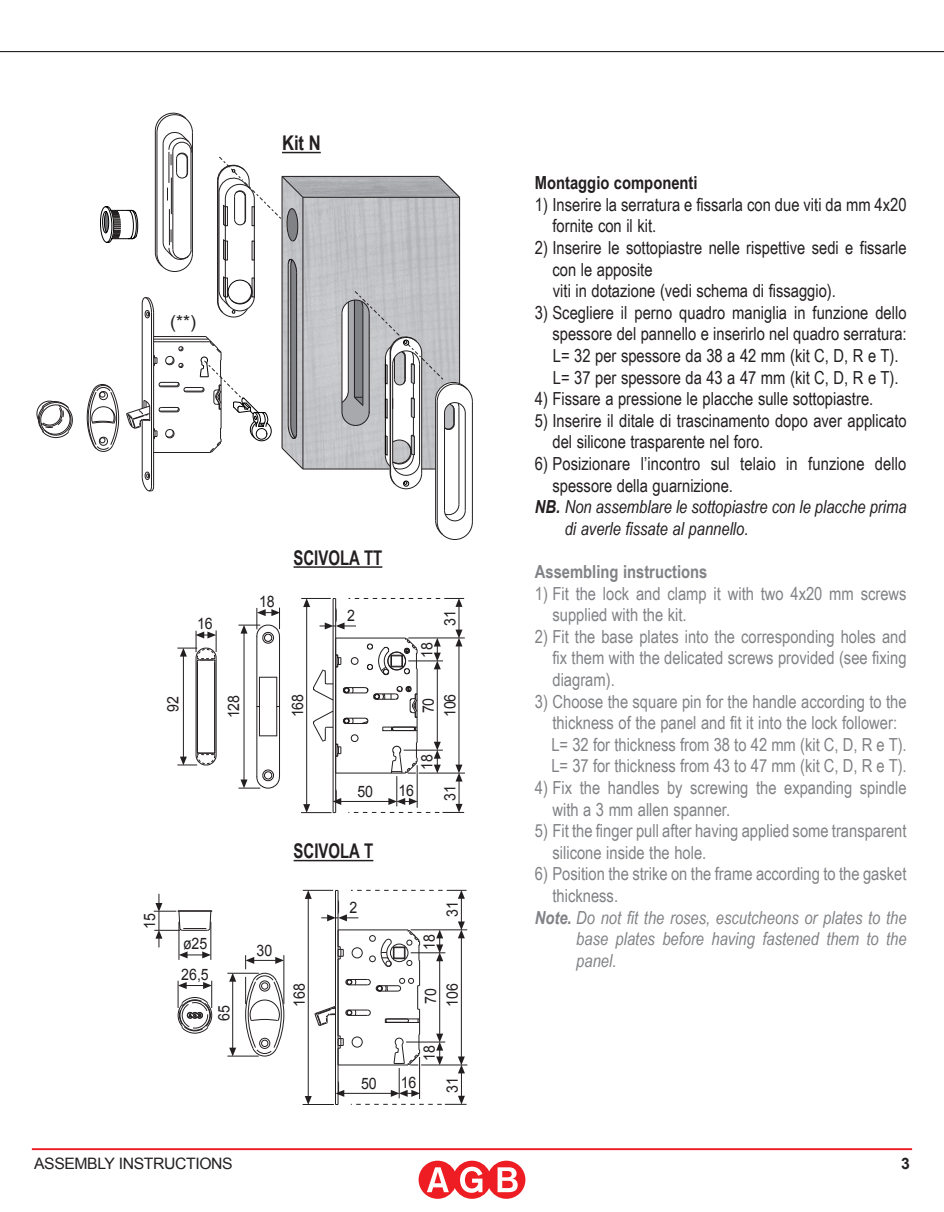
<style>
.page{position:relative;width:944px;height:1212px;background:#fff}
.page>*{position:absolute;margin:0;border:0;box-sizing:border-box;transform-origin:0 0}
.t1{font:700 20.25px "Arial Narrow";color:#231f20;scale:.9 1}
.t2{font:700 20.25px "Arial Narrow";color:#231f20}
.t3{font:18px/21.6px "Arial Narrow";color:#231f20}
.t4{font:18px/21.6px "Arial Narrow";color:#808285}
.t5{font:italic 18px "Arial Narrow";color:#808285}
.t6{font:italic 18px "Arial Narrow";color:#231f20}
.t7{font:700 18px "Arial Narrow";color:#808285}
.t8{font:700 18px "Arial Narrow";color:#231f20}
.t9{font:18px "Arial";color:#231f20}
.t10{font:15.75px "Arial";color:#231f20;scale:.9 1}
.t11{font:15.75px "Arial";letter-spacing:-.025em;color:#231f20}
.t12{font:700 15.75px "Arial";color:#231f20}
.s1{font-weight:700}
</style>
<div class="page">
<svg style="left:419px;top:1161px;width:106px;height:38px"></svg>
<hr style="left:32px;top:1148px;width:880px;height:2px;background:#ee1d23">
<hr style="left:0;top:51px;width:944px;height:1px;background:#231f20">
<hr style="left:294px;top:860px;width:79px;height:1px;background:#231f20">
<hr style="left:303px;top:1104px;width:31px;height:1px;background:#231f20">
<hr style="left:303px;top:890px;width:30px;height:1px;background:#231f20">
<hr style="left:227px;top:1056px;width:32px;height:1px;background:#231f20">
<hr style="left:227px;top:973px;width:32px;height:1px;background:#231f20">
<svg style="left:245px;top:955px;width:40px;height:102px"></svg>
<hr style="left:283px;top:955px;width:1px;height:49px;background:#231f20">
<svg style="left:229px;top:1048px;width:7px;height:8px"></svg>
<svg style="left:229px;top:973px;width:7px;height:9px"></svg>
<hr style="left:232px;top:981px;width:1px;height:67px;background:#231f20">
<hr style="left:179px;top:922px;width:1px;height:38px;background:#231f20">
<hr style="left:210px;top:922px;width:1px;height:38px;background:#231f20">
<svg style="left:177px;top:981px;width:36px;height:53px"></svg>
<svg style="left:154px;top:894px;width:58px;height:64px"></svg>
<svg style="left:305px;top:890px;width:162px;height:215px"></svg>
<hr style="left:294px;top:566px;width:88px;height:2px;background:#231f20">
<hr style="left:408px;top:637px;width:57px;height:1px;background:#231f20">
<hr style="left:301px;top:812px;width:31px;height:1px;background:#231f20">
<hr style="left:301px;top:598px;width:30px;height:1px;background:#231f20">
<hr style="left:419px;top:773px;width:46px;height:1px;background:#231f20">
<svg style="left:303px;top:598px;width:161px;height:215px"></svg>
<svg style="left:177px;top:630px;width:40px;height:136px"></svg>
<svg style="left:238px;top:608px;width:42px;height:181px"></svg>
<svg style="left:36px;top:400px;width:37px;height:39px"></svg>
<svg style="left:86px;top:113px;width:387px;height:427px"></svg>
<p class="t9" style="left:170px;top:310px;width:27px">(**)</p>
<p class="t2" style="left:282px;top:128px;width:40px">Kit N</p>
<p class="t10" style="left:197px;top:613px;width:19px">16</p>
<p class="t10" style="left:163px;top:712px;width:19px;rotate:-90deg">92</p>
<p class="t10" style="left:223px;top:718px;width:28px;rotate:-90deg">128</p>
<p class="t10" style="left:139px;top:929px;width:19px;rotate:-90deg">15</p>
<p class="t10" style="left:183px;top:933px;width:29px">ø25</p>
<p class="t10" style="left:181px;top:964px;width:32px">26,5</p>
<p class="t10" style="left:214px;top:1021px;width:19px;rotate:-90deg">65</p>
<p class="t10" style="left:259px;top:591px;width:19px">18</p>
<p class="t10" style="left:257px;top:940px;width:19px">30</p>
<p class="t1" style="left:294px;top:542px;width:100px">SCIVOLA TT</p>
<p class="t10" style="left:347px;top:605px;width:10px">2</p>
<p class="t10" style="left:417px;top:658px;width:19px;rotate:-90deg">18</p>
<p class="t10" style="left:439px;top:626px;width:19px;rotate:-90deg">31</p>
<p class="t10" style="left:287px;top:717px;width:28px;rotate:-90deg">168</p>
<p class="t10" style="left:440px;top:717px;width:28px;rotate:-90deg">106</p>
<p class="t10" style="left:418px;top:713px;width:19px;rotate:-90deg">70</p>
<p class="t10" style="left:417px;top:770px;width:19px;rotate:-90deg">18</p>
<p class="t10" style="left:357px;top:781px;width:19px">50</p>
<p class="t10" style="left:398px;top:780px;width:19px">16</p>
<p class="t10" style="left:440px;top:801px;width:19px;rotate:-90deg">31</p>
<p class="t1" style="left:294px;top:836px;width:90px">SCIVOLA T</p>
<p class="t10" style="left:349px;top:897px;width:10px">2</p>
<p class="t10" style="left:419px;top:949px;width:19px;rotate:-90deg">18</p>
<p class="t10" style="left:442px;top:917px;width:19px;rotate:-90deg">31</p>
<p class="t10" style="left:289px;top:1007px;width:28px;rotate:-90deg">168</p>
<p class="t10" style="left:442px;top:1007px;width:28px;rotate:-90deg">106</p>
<p class="t10" style="left:420px;top:1004px;width:19px;rotate:-90deg">70</p>
<p class="t10" style="left:419px;top:1061px;width:19px;rotate:-90deg">18</p>
<p class="t10" style="left:361px;top:1072px;width:19px">50</p>
<p class="t10" style="left:401px;top:1072px;width:19px">16</p>
<p class="t10" style="left:442px;top:1093px;width:19px;rotate:-90deg">31</p>
<p class="t8" style="left:535px;top:169px;width:164px">Montaggio componenti</p>
<p class="t3" style="left:552px;top:193px;width:356px;text-indent:-18px">1) Inserire la serratura e fissarla con due viti da mm 4x20 fornite con il kit.</p>
<p class="t3" style="left:552px;top:236px;width:356px;text-indent:-18px">2) Inserire le sottopiastre nelle rispettive sedi e fissarle con le apposite<br>viti in dotazione (vedi schema di fissaggio).</p>
<p class="t3" style="left:552px;top:301px;width:356px;text-indent:-18px">3) Scegliere il perno quadro maniglia in funzione dello spessore del pannello e inserirlo nel quadro serratura:<br>L= 32 per spessore da 38 a 42 mm (kit C, D, R e T).<br>L= 37 per spessore da 43 a 47 mm (kit C, D, R e T).</p>
<p class="t3" style="left:535px;top:387px;width:340px">4) Fissare a pressione le placche sulle sottopiastre.</p>
<p class="t3" style="left:552px;top:409px;width:356px;text-indent:-18px">5) Inserire il ditale di trascinamento dopo aver applicato del silicone trasparente nel foro.</p>
<p class="t3" style="left:535px;top:452px;width:373px">6) Posizionare l’incontro sul telaio in funzione dello</p>
<p class="t3" style="left:552px;top:474px;width:182px">spessore della guarnizione.</p>
<p class="t6" style="left:535px;top:494px;width:373px"><span class="s1">NB.</span> Non assemblare le sottopiastre con le placche prima</p>
<p class="t6" style="left:565px;top:516px;width:185px">di averle fissate al pannello.</p>
<p class="t7" style="left:535px;top:558px;width:174px">Assembling instructions</p>
<p class="t4" style="left:552px;top:582px;width:356px;text-indent:-18px">1) Fit the lock and clamp it with two 4x20 mm screws supplied with the kit.</p>
<p class="t4" style="left:552px;top:625px;width:356px;text-align:justify;text-indent:-18px">2) Fit the base plates into the corresponding holes and fix them with the delicated screws provided (see fixing diagram).</p>
<p class="t4" style="left:551px;top:690px;width:357px;text-indent:-17px">3) Choose the square pin for the handle according to the thickness of the panel and fit it into the lock follower:<br>L= 32 for thickness from 38 to 42 mm (kit C, D, R e T).<br>L= 37 for thickness from 43 to 47 mm (kit C, D, R e T).</p>
<p class="t4" style="left:552px;top:776px;width:356px;text-indent:-18px">4) Fix the handles by screwing the expanding spindle with a 3 mm allen spanner.</p>
<p class="t4" style="left:552px;top:819px;width:356px;text-indent:-18px">5) Fit the finger pull after having applied some transparent silicone inside the hole.</p>
<p class="t4" style="left:535px;top:863px;width:373px">6) Position the strike on the frame according to the gasket</p>
<p class="t4" style="left:552px;top:884px;width:67px">thickness.</p>
<p class="t5" style="left:535px;top:905px;width:373px"><span class="s1">Note.</span> Do not fit the roses, escutcheons or plates to the</p>
<p class="t5" style="left:576px;top:926px;width:332px">base plates before having fastened them to the</p>
<p class="t5" style="left:576px;top:948px;width:42px">panel.</p>
<p class="t11" style="left:34px;top:1153px;width:200px">ASSEMBLY INSTRUCTIONS</p>
<p class="t12" style="left:901px;top:1153px;width:10px">3</p>
</div>
